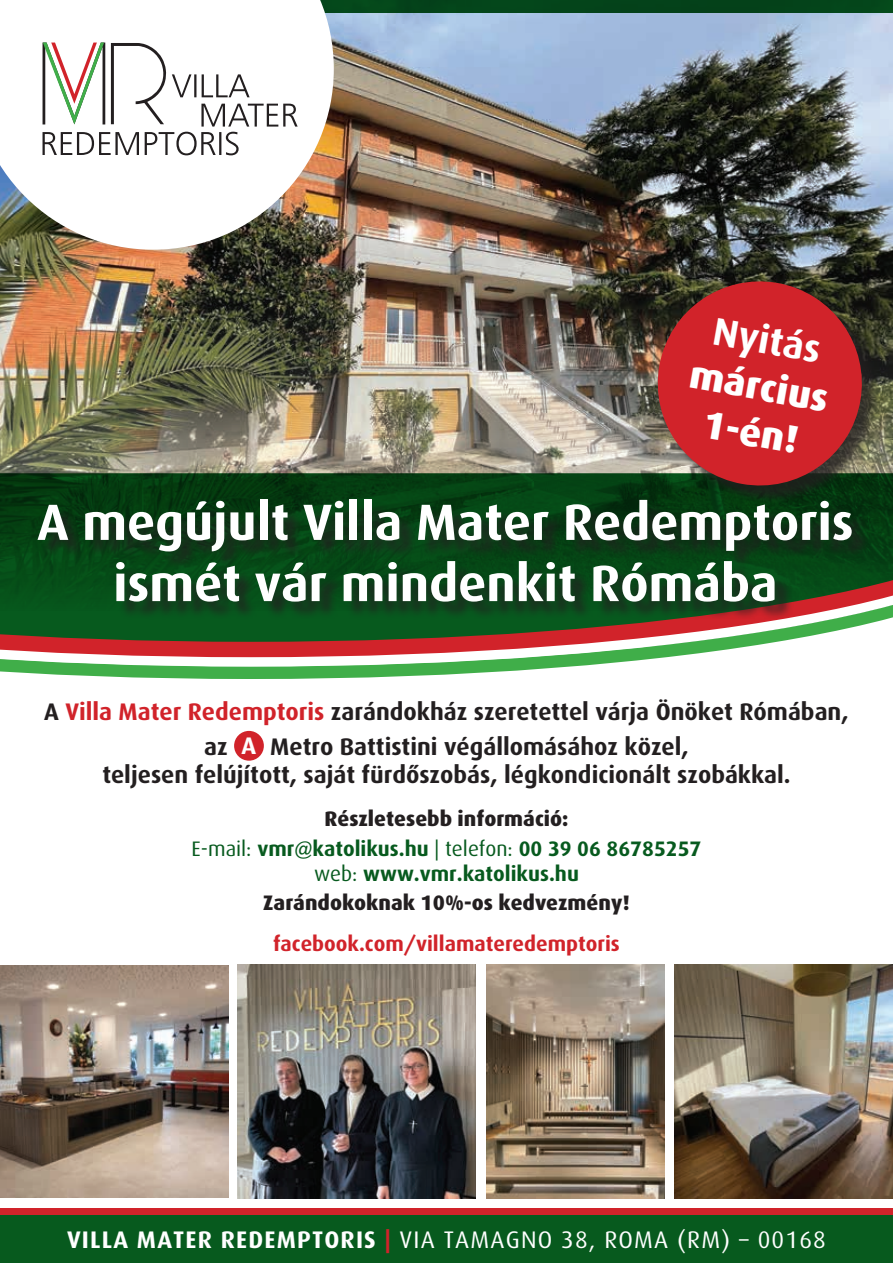
<style>
.page{position:relative;width:893px;height:1263px;background:#fff}
.page>*{position:absolute;margin:0;border:0;box-sizing:border-box;transform-origin:0 0}
.t1{font:700 51px/61.2px "Dax Hu";color:#fff;text-align:center}
.t2{font:800 39px/46.8px "Dax Hu";color:#fff;text-align:center}
.t3{font:700 39px "Dax Hu";color:#fff}
.t4{font:700 24px/34.5px "Dax Hu";color:#231f20;text-align:center}
.t5{font:24px "Dax Hu";letter-spacing:.05em;color:#fff}
.t6{font:700 21px/29.4px "Dax Hu";color:#075a1e;text-align:center}
.t7{font:800 21px/29.4px "Dax Hu";color:#231f20;text-align:center}
.t8{font:700 21px "Dax Hu";color:#d1232a}
.s1{color:#d1232a}
.s2{color:#fff}
.s3{font-weight:800;color:#231f20}
.s4{font-weight:400}
.s5{font-weight:400;color:#075a1e}
.s6{font-weight:700;color:#075a1e}
.s7{font-weight:700}
.s8{font-weight:700;color:#d1232a}
</style>
<div class="page">
<div style="left:234px;top:731px;width:30px;height:30px;background:#d1232a;border-radius:50%"></div>
<img style="left:0;top:12px;width:893px;height:461px">
<svg style="left:0;top:473px;width:893px;height:37px;background:#053b11"></svg>
<div style="left:660px;top:284px;width:220px;height:220px;background:#231f20;opacity:.75"></div>
<svg style="left:650px;top:273px;width:220px;height:221px;background:#9f2d2b"></svg>
<div style="left:0;top:1212px;width:893px;height:51px;background:#075a1e"></div>
<div style="left:0;top:1209px;width:893px;height:6px;background:#d1232a"></div>
<div style="left:0;top:0;width:893px;height:12px;background:#04441a"></div>
<svg style="left:0;top:0;width:334px;height:250px"></svg>
<svg style="left:0;top:667px;width:563px;height:12px;fill:#40ae49"></svg>
<svg style="left:0;top:657px;width:668px;height:10px"></svg>
<svg style="left:0;top:510px;width:893px;height:147px"></svg>
<div style="left:41px;top:502px;width:829px;height:118px;background:#231f20;opacity:.75"></div>
<img style="left:674px;top:964px;width:219px;height:234px">
<img style="left:0;top:965px;width:228px;height:232px">
<img style="left:237px;top:964px;width:239px;height:234px">
<img style="left:486px;top:964px;width:178px;height:234px">
<svg style="left:43px;top:43px;width:255px;height:112px"></svg>
<h2 class="t3" style="left:717px;top:309px;width:110px;rotate:10deg">Nyitás</h2>
<h2 class="t2" style="left:694px;top:351px;width:142px;rotate:10deg">március<br>1-én!</h2>
<h1 class="t1" style="left:37px;top:492px;width:818px">A megújult Villa Mater Redemptoris ismét vár mindenkit Rómába</h1>
<p class="t4" style="left:44px;top:695px;width:806px">A <span class="s1">Villa Mater Redemptoris</span> zarándokház szeretettel várja Önöket Rómában, az <span class="s2">A</span> Metro Battistini végállomásához közel,</p>
<p class="t4" style="left:102px;top:758px;width:690px">teljesen felújított, saját fürdôszobás, légkondicionált szobákkal.</p>
<p class="t6" style="left:192px;top:804px;width:511px"><span class="s3">Részletesebb információ:<br></span><span class="s4">E-mail:</span> vmr@katolikus.hu <span class="s4">| telefon:</span> 00 39 06 86785257</p>
<p class="t7" style="left:263px;top:859px;width:368px"><span class="s5">web:</span> <span class="s6">www.vmr.katolikus.hu<br></span>Zarándokoknak 10%-os kedvezmény!</p>
<p class="t8" style="left:273px;top:931px;width:348px">facebook.com/villamateredemptoris</p>
<p class="t5" style="left:67px;top:1226px;width:760px"><span class="s7">VILLA MATER REDEMPTORIS</span> <span class="s8">|</span> VIA TAMAGNO 38, ROMA (RM) – 00168</p>
</div>
